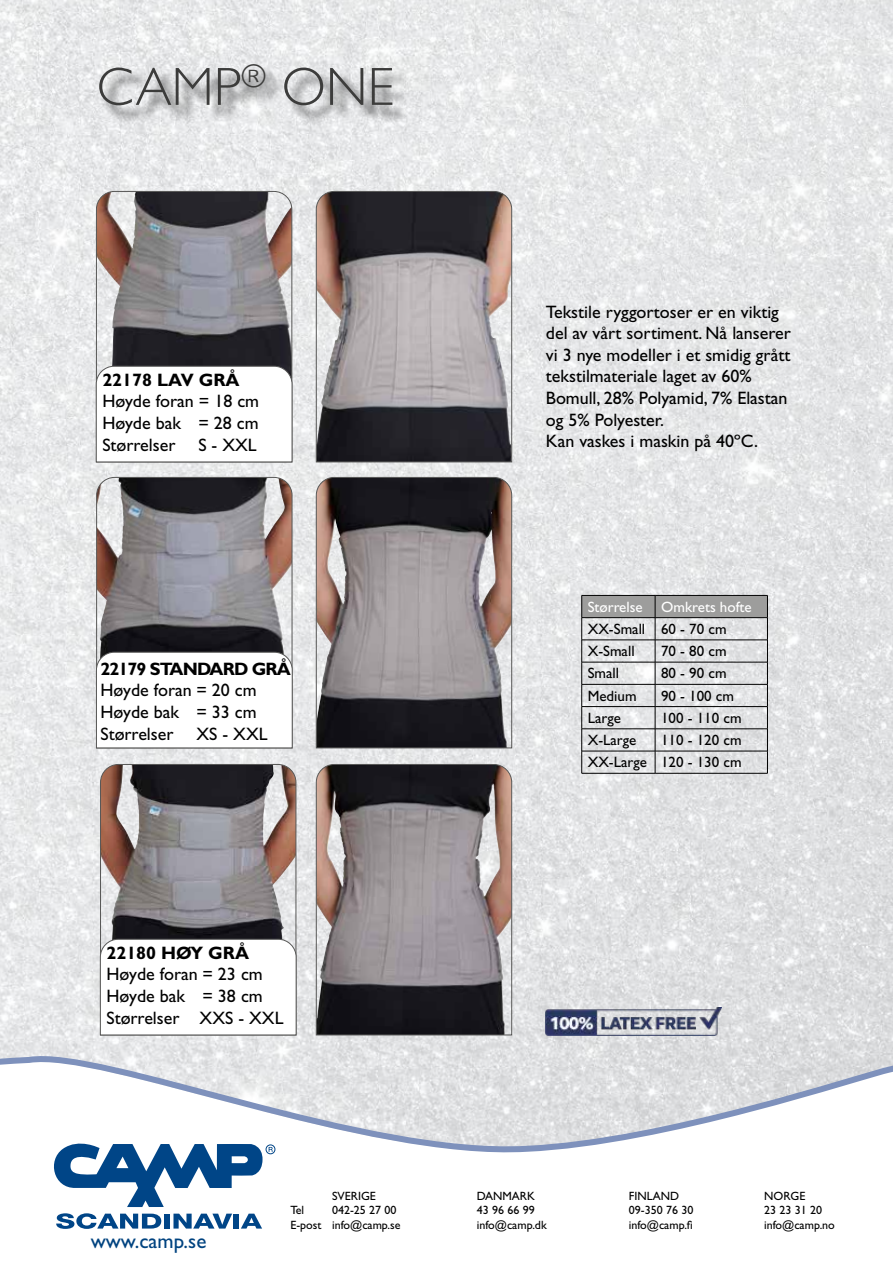
<style>
.page{position:relative;width:893px;height:1263px;background:#fff}
.page>*{position:absolute;margin:0;border:0;box-sizing:border-box;transform-origin:0 0}
.t1{font:300 54px "Gill Sans Std";color:#3c3c3b}
.t2{font:21px "Gill Sans Std";color:#004380}
.t3{font:18px/21.6px "Gill Sans Std";color:#000;text-align:justify}
.t4{font:700 18px "Gill Sans Std";color:#000}
.t5{font:700 18px "Gill Sans Std";letter-spacing:-.05em;color:#000}
.t6{font:15px/22.2px "Gill Sans Std";color:#000}
.t7{font:15px "Gill Sans Std";color:#fff}
.t8{font:12px/14.4px "Gill Sans Std";color:#000}
</style>
<div class="page">
<img style="left:0;top:0;width:893px;height:1048px">
<svg style="left:0;top:1048px;width:893px;height:107px"></svg>
<svg style="left:56px;top:1213px;width:105px;height:16px"></svg>
<div style="left:164px;top:1213px;width:6px;height:15px;background:#004587"></div>
<svg style="left:173px;top:1213px;width:59px;height:15px"></svg>
<div style="left:234px;top:1213px;width:5px;height:15px;background:#004587"></div>
<svg style="left:241px;top:1213px;width:21px;height:15px"></svg>
<svg style="left:47px;top:1137px;width:216px;height:70px"></svg>
<svg style="left:269px;top:1147px;width:4px;height:5px"></svg>
<div style="left:266px;top:1144px;width:9px;height:10px;border:1px solid #004587;border-radius:50%"></div>
<svg style="left:96px;top:191px;width:196px;height:175px;background:#777275"></svg>
<svg style="left:96px;top:366px;width:196px;height:96px"></svg>
<svg style="left:96px;top:477px;width:196px;height:175px;background:#7a7579"></svg>
<svg style="left:96px;top:652px;width:196px;height:96px"></svg>
<svg style="left:316px;top:191px;width:196px;height:271px;background:#7b7476"></svg>
<div style="left:102px;top:66px;width:309px;height:58px;background:#000;opacity:.75"></div>
<hr style="left:582px;top:773px;width:73px;height:1px;background:#000">
<hr style="left:655px;top:773px;width:112px;height:1px;background:#000">
<svg style="left:581px;top:595px;width:187px;height:178px;background:#cdcecf"></svg>
<hr style="left:582px;top:617px;width:73px;height:1px;background:#000">
<hr style="left:655px;top:617px;width:112px;height:1px;background:#000">
<svg style="left:100px;top:764px;width:196px;height:175px;background:#7c7476"></svg>
<svg style="left:100px;top:939px;width:196px;height:96px"></svg>
<svg style="left:316px;top:477px;width:196px;height:271px;background:#746c6d"></svg>
<svg style="left:316px;top:764px;width:196px;height:271px;background:#776f71"></svg>
<img style="left:546px;top:1007px;width:175px;height:28px">
<h1 class="t1" style="left:97px;top:56px;width:299px">CAMP<sup>®</sup> ONE</h1>
<p class="t4" style="left:102px;top:369px;width:139px">22178 LAV GRÅ</p>
<p class="t3" style="left:102px;top:391px;width:158px">Høyde foran = 18 cm Høyde bak = 28 cm Størrelser</p>
<p class="t3" style="left:198px;top:434px;width:60px">S - XXL</p>
<p class="t5" style="left:100px;top:658px;width:192px">22179 STANDARD GRÅ</p>
<p class="t3" style="left:100px;top:680px;width:158px">Høyde foran = 20 cm Høyde bak = 33 cm Størrelser</p>
<p class="t3" style="left:196px;top:723px;width:73px">XS - XXL</p>
<p class="t4" style="left:106px;top:942px;width:144px">22180 HØY GRÅ</p>
<p class="t3" style="left:106px;top:963px;width:179px;text-align:left">Høyde foran = 23 cm<br>Høyde bak = 38 cm<br>Størrelser XXS - XXL</p>
<p class="t3" style="left:546px;top:301px;width:247px;text-align:left">Tekstile ryggortoser er en viktig del av vårt sortiment. Nå lanserer vi 3 nye modeller i et smidig grått tekstilmateriale laget av 60%<br>Bomull, 28% Polyamid, 7% Elastan og 5% Polyester.<br>Kan vaskes i maskin på 40ºC.</p>
<p class="t7" style="left:588px;top:598px;width:165px">Størrelse Omkrets hofte</p>
<p class="t6" style="left:588px;top:618px;width:140px">XX-Small 60 - 70 cm<br>X-Small</p>
<p class="t6" style="left:661px;top:640px;width:67px">70 - 80 cm</p>
<p class="t6" style="left:588px;top:662px;width:33px">Small</p>
<p class="t6" style="left:661px;top:662px;width:67px">80 - 90 cm</p>
<p class="t6" style="left:588px;top:684px;width:50px">Medium</p>
<p class="t6" style="left:661px;top:684px;width:74px">90 - 100 cm</p>
<p class="t6" style="left:588px;top:707px;width:35px">Large</p>
<p class="t6" style="left:661px;top:707px;width:82px">100 - 110 cm</p>
<p class="t6" style="left:588px;top:729px;width:50px">X-Large</p>
<p class="t6" style="left:588px;top:729px;width:155px;text-align:right">110 - 120 cm<br>XX-Large 120 - 130 cm</p>
<p class="t2" style="left:91px;top:1229px;width:117px">www.camp.se</p>
<p class="t8" style="left:290px;top:1203px;width:33px">Tel<br>E-post</p>
<p class="t8" style="left:332px;top:1189px;width:45px">SVERIGE</p>
<p class="t8" style="left:477px;top:1189px;width:60px">DANMARK</p>
<p class="t8" style="left:629px;top:1189px;width:52px">FINLAND</p>
<p class="t8" style="left:764px;top:1189px;width:43px">NORGE</p>
<p class="t8" style="left:332px;top:1203px;width:66px">042-25 27 00</p>
<p class="t8" style="left:477px;top:1203px;width:60px">43 96 66 99</p>
<p class="t8" style="left:629px;top:1203px;width:66px">09-350 76 30</p>
<p class="t8" style="left:764px;top:1203px;width:60px">23 23 31 20</p>
<p class="t8" style="left:332px;top:1217px;width:70px">info@camp.se</p>
<p class="t8" style="left:477px;top:1217px;width:72px">info@camp.dk</p>
<p class="t8" style="left:629px;top:1217px;width:66px">info@camp.fi</p>
<p class="t8" style="left:764px;top:1217px;width:72px">info@camp.no</p>
</div>
